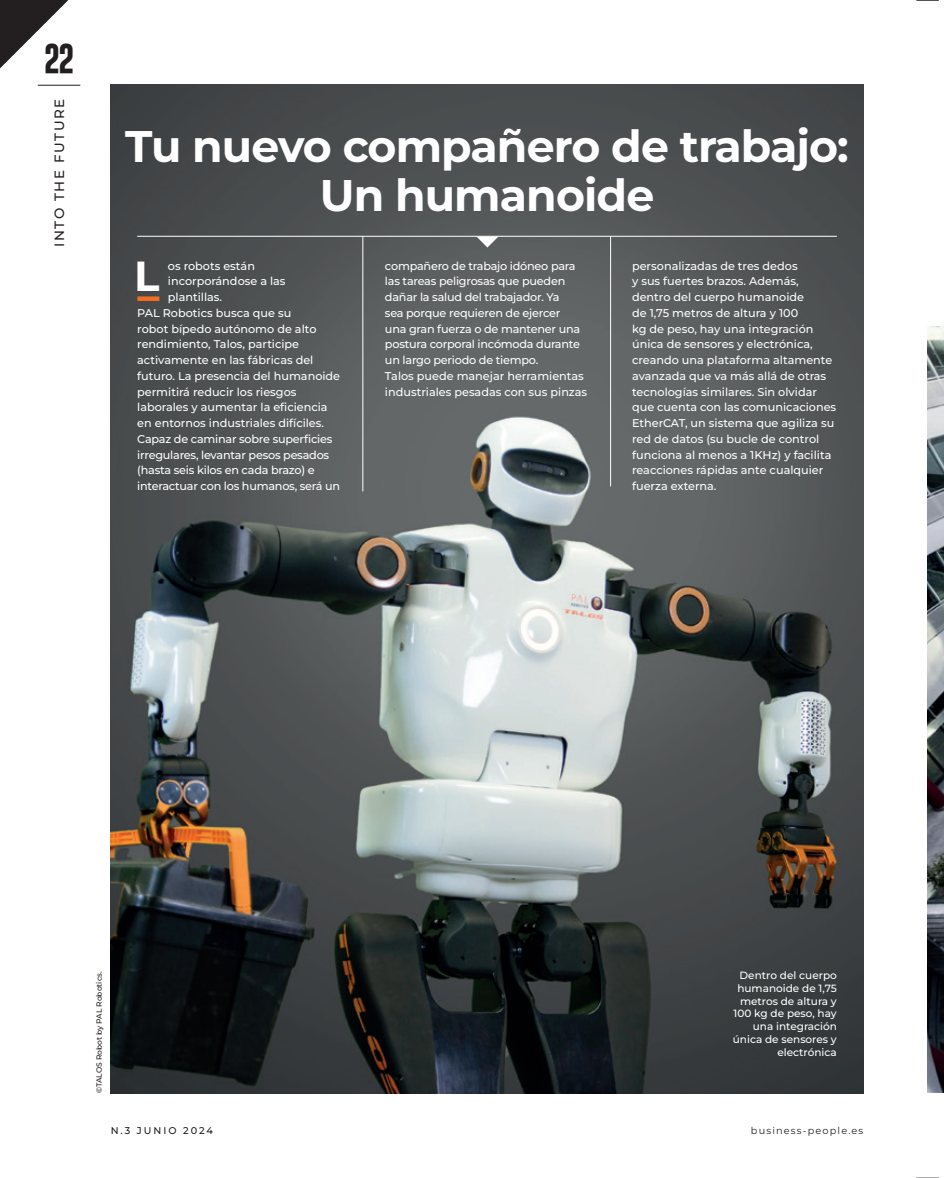
<style>
.page{position:relative;width:944px;height:1178px;background:#fff}
.page>*{position:absolute;margin:0;border:0;box-sizing:border-box;transform-origin:0 0}
.t1{font:700 44.25px/48.6px "Montserrat";letter-spacing:-.02em;color:#fff;text-align:center}
.t2{font:700 42px "Montserrat";color:#fff}
.t3{font:700 30px "Gobold";color:#231f20}
.t4{font:500 13.5px "Montserrat";letter-spacing:.12em;color:#231f20}
.t5{font:500 11.25px/15.8px "Montserrat";color:#fff}
.t6{font:500 11.25px/15.8px "Montserrat";letter-spacing:-.02em;color:#fff}
.t7{font:500 10.5px/12.8px "Montserrat";color:#fff;text-align:right}
.t8{font:9.75px "Montserrat";letter-spacing:.12em;color:#231f20}
.t9{font:500 9.75px "Montserrat";letter-spacing:.2em;color:#231f20}
.t10{font:500 7.5px "Montserrat";color:#231f20}
</style>
<div class="page">
<img style="left:111px;top:85px;width:752px;height:1008px">
<hr style="left:38px;top:85px;width:42px;height:1px;background:#231f20">
<svg style="left:476px;top:237px;width:22px;height:10px"></svg>
<hr style="left:137px;top:236px;width:700px;height:1px;background:#fff">
<hr style="left:362px;top:236px;width:1px;height:255px;background:#fff">
<hr style="left:610px;top:236px;width:1px;height:250px;background:#fff">
<div style="left:137px;top:296px;width:22px;height:5px;background:#f36e21"></div>
<svg style="left:0;top:0;width:68px;height:68px"></svg>
<img style="left:927px;top:326px;width:17px;height:766px">
<svg style="left:916px;top:0;width:23px;height:1px"></svg>
<svg style="left:916px;top:1177px;width:23px;height:1px"></svg>
<p class="t3" style="left:44px;top:39px;width:32px">22</p>
<p class="t4" style="left:50px;top:247px;width:150px;rotate:-90deg">INTO THE FUTURE</p>
<p class="t1" style="left:125px;top:120px;width:725px">Tu nuevo compañero de trabajo:<br>Un humanoide</p>
<p class="t5" style="left:168px;top:257px;width:89px">os robots están</p>
<p class="t5" style="left:168px;top:273px;width:119px">incorporándose a las</p>
<p class="t5" style="left:168px;top:289px;width:56px">plantillas.</p>
<p class="t5" style="left:137px;top:305px;width:156px">PAL Robotics busca que su</p>
<p class="t5" style="left:137px;top:320px;width:181px">robot bípedo autónomo de alto</p>
<p class="t5" style="left:137px;top:336px;width:163px">rendimiento, Talos, participe</p>
<p class="t5" style="left:137px;top:352px;width:178px">activamente en las fábricas del</p>
<p class="t5" style="left:137px;top:368px;width:204px">futuro. La presencia del humanoide</p>
<p class="t5" style="left:137px;top:383px;width:161px">permitirá reducir los riesgos</p>
<p class="t5" style="left:137px;top:399px;width:192px">laborales y aumentar la eficiencia</p>
<p class="t5" style="left:137px;top:415px;width:188px">en entornos industriales difíciles.</p>
<p class="t6" style="left:137px;top:431px;width:197px">Capaz de caminar sobre superficies</p>
<p class="t6" style="left:137px;top:446px;width:194px">irregulares, levantar pesos pesados</p>
<p class="t6" style="left:137px;top:462px;width:179px">(hasta seis kilos en cada brazo) e</p>
<p class="t6" style="left:137px;top:478px;width:204px">interactuar con los humanos, será un</p>
<p class="t2" style="left:134px;top:246px;width:27px">L</p>
<p class="t6" style="left:385px;top:257px;width:204px">compañero de trabajo idóneo para las tareas peligrosas que pueden dañar la salud del trabajador. Ya<br>sea porque requieren de ejercer<br>una gran fuerza o de mantener una postura corporal incómoda durante un largo periodo de tiempo.<br>Talos puede manejar herramientas industriales pesadas con sus pinzas</p>
<p class="t5" style="left:632px;top:257px;width:206px">personalizadas de tres dedos<br>y sus fuertes brazos. Además, dentro del cuerpo humanoide<br>de 1,75 metros de altura y 100<br>kg de peso, hay una integración única de sensores y electrónica, creando una plataforma altamente avanzada que va más allá de otras tecnologías similares. Sin olvidar que cuenta con las comunicaciones<br>EtherCAT, un sistema que agiliza su red de datos (su bucle de control funciona al menos a 1KHz) y facilita reacciones rápidas ante cualquier fuerza externa.</p>
<p class="t10" style="left:94px;top:1093px;width:123px;rotate:-90deg">©TALOS Robot by PAL Robotics.</p>
<p class="t7" style="left:733px;top:968px;width:106px">Dentro del cuerpo humanoide de 1,75 metros de altura y<br>100 kg de peso, hay una integración única de sensores y electrónica</p>
<p class="t9" style="left:111px;top:1124px;width:104px">N.3 JUNIO 2024</p>
<p class="t8" style="left:751px;top:1124px;width:114px">business-people.es</p>
</div>
